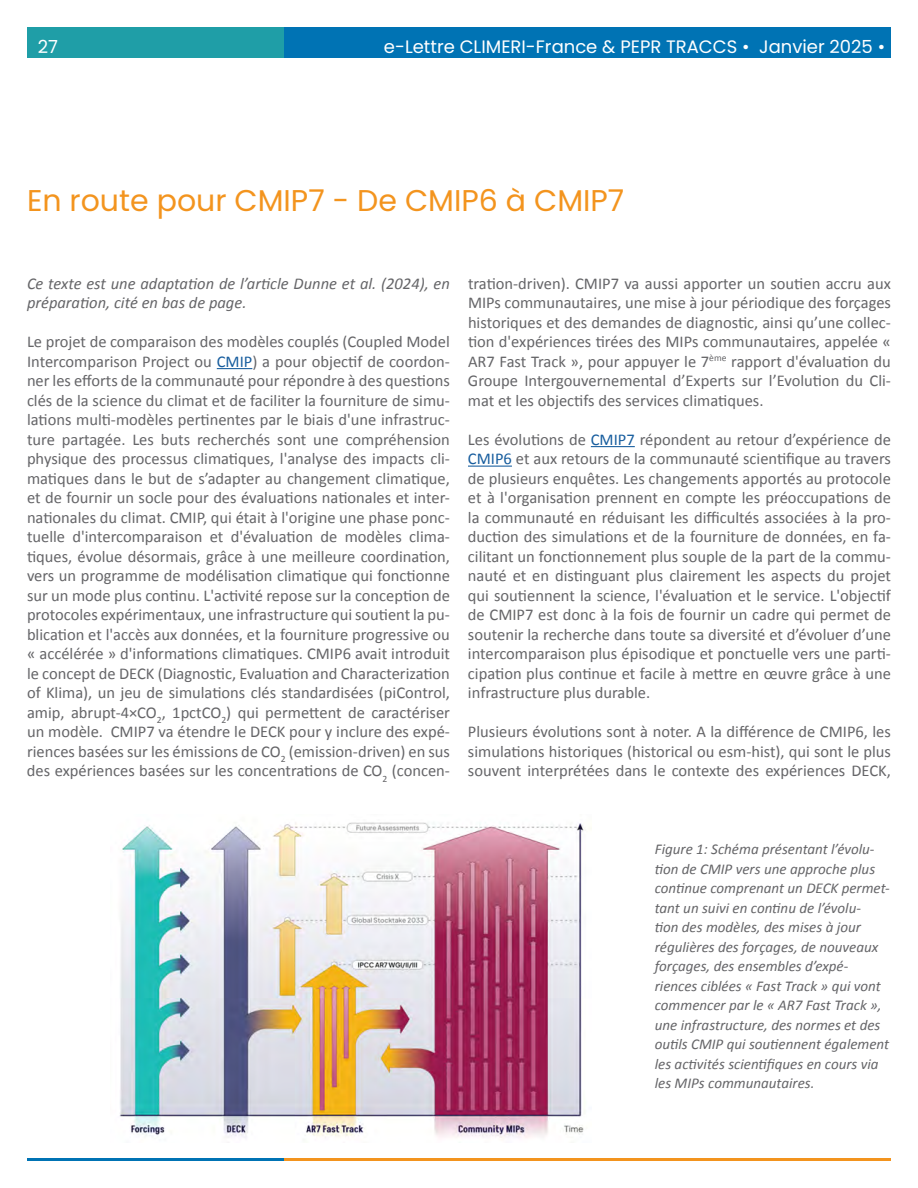
<style>
.page{position:relative;width:918px;height:1188px;background:#fff}
.page>*{position:absolute;margin:0;border:0;box-sizing:border-box;transform-origin:0 0}
.Titre1_article_orange{font:30px "Poppins";color:#f3941e}
.t1{font:18px "Poppins";color:#fff}
.Normal_body_text{font:16.5px/19.5px "Calibri";color:#656568;text-align:justify}
.t2{font:italic 16.5px/19.5px "Calibri";color:#656568}
.t3{font:italic 15px/19.5px "Calibri";color:#656568}
.s1{color:#175d9e}
</style>
<div class="page">
<div style="left:284px;top:27px;width:607px;height:30px;background:#0073b4"></div>
<div style="left:27px;top:27px;width:257px;height:30px;background:#1f9ea7"></div>
<hr style="left:284px;top:1158px;width:607px;height:3px;background:#f3941e">
<hr style="left:27px;top:1158px;width:257px;height:3px;background:#0073b4">
<hr style="left:217px;top:368px;width:35px;height:1px;background:#175d9e">
<hr style="left:591px;top:446px;width:44px;height:1px;background:#175d9e">
<hr style="left:468px;top:466px;width:44px;height:1px;background:#175d9e">
<img style="left:119px;top:822px;width:467px;height:317px">
<p class="t1" style="left:38px;top:36px;width:22px">27</p>
<p class="t1" style="left:384px;top:36px;width:503px">e-Lettre CLIMERI-France &amp; PEPR TRACCS • Janvier 2025 •</p>
<p class="Titre1_article_orange" style="left:27px;top:183px;width:599px">En route pour CMIP7 - De CMIP6 à CMIP7</p>
<p class="t2" style="left:27px;top:273px;width:425px">Ce texte est une adaptation de l’article Dunne et al. (2024), en préparation, cité en bas de page.</p>
<p class="Normal_body_text" style="left:27px;top:332px;width:425px">Le projet de comparaison des modèles couplés (Coupled Model Intercomparison Project ou <span class="s1">CMIP</span>) a pour objectif de coordon&shy;ner les efforts de la communauté pour répondre à des questions clés de la science du climat et de faciliter la fourniture de simu&shy;lations multi-modèles pertinentes par le biais d'une infrastruc&shy;ture partagée. Les buts recherchés sont une compréhension physique des processus climatiques, l'analyse des impacts cli&shy;matiques dans le but de s’adapter au changement climatique, et de fournir un socle pour des évaluations nationales et inter&shy;nationales du climat. CMIP, qui était à l'origine une phase ponc&shy;tuelle d'intercomparaison et d'évaluation de modèles clima&shy;tiques, évolue désormais, grâce à une meilleure coordination, vers un programme de modélisation climatique qui fonctionne sur un mode plus continu. L'activité repose sur la conception de protocoles expérimentaux, une infrastructure qui soutient la pu&shy;blication et l'accès aux données, et la fourniture progressive ou « accélérée » d'informations climatiques. CMIP6 avait introduit le concept de DECK (Diagnostic, Evaluation and Characterization of Klima), un jeu de simulations clés standardisées (piControl, amip, abrupt-4×CO<sub>2</sub>, 1pctCO<sub>2</sub>) qui permettent de caractériser un modèle. CMIP7 va étendre le DECK pour y inclure des expé&shy;riences basées sur les émissions de CO<sub>2</sub> (emission-driven) en sus des expériences basées sur les concentrations de CO<sub>2</sub> (concen-</p>
<p class="Normal_body_text" style="left:468px;top:273px;width:425px">tration-driven). CMIP7 va aussi apporter un soutien accru aux MIPs communautaires, une mise à jour périodique des forçages historiques et des demandes de diagnostic, ainsi qu’une collec&shy;tion d'expériences tirées des MIPs communautaires, appelée « AR7 Fast Track », pour appuyer le 7<sup>ème</sup> rapport d'évaluation du Groupe Intergouvernemental d’Experts sur l’Evolution du Cli&shy;mat et les objectifs des services climatiques.</p>
<p class="Normal_body_text" style="left:468px;top:429px;width:425px">Les évolutions de <span class="s1">CMIP7</span> répondent au retour d’expérience de <span class="s1">CMIP6</span> et aux retours de la communauté scientifique au travers de plusieurs enquêtes. Les changements apportés au protocole et à l'organisation prennent en compte les préoccupations de la communauté en réduisant les difficultés associées à la pro&shy;duction des simulations et de la fourniture de données, en fa&shy;cilitant un fonctionnement plus souple de la part de la commu&shy;nauté et en distinguant plus clairement les aspects du projet qui soutiennent la science, l'évaluation et le service. L'objectif de CMIP7 est donc à la fois de fournir un cadre qui permet de soutenir la recherche dans toute sa diversité et d’évoluer d’une intercomparaison plus épisodique et ponctuelle vers une parti&shy;cipation plus continue et facile à mettre en œuvre grâce à une infrastructure plus durable.</p>
<p class="Normal_body_text" style="left:468px;top:722px;width:425px">Plusieurs évolutions sont à noter. A la différence de CMIP6, les simulations historiques (historical ou esm-hist), qui sont le plus souvent interprétées dans le contexte des expériences DECK,</p>
<p class="t3" style="left:655px;top:839px;width:237px">Figure 1: Schéma présentant l’évolu&shy;tion de CMIP vers une approche plus continue comprenant un DECK permet&shy;tant un suivi en continu de l’évolu-<br>tion des modèles, des mises à jour régulières des forçages, de nouveaux forçages, des ensembles d’expé&shy;riences ciblées « Fast Track » qui vont commencer par le « AR7 Fast Track », une infrastructure, des normes et des outils CMIP qui soutiennent également les activités scientifiques en cours via les MIPs communautaires.</p>
</div>
